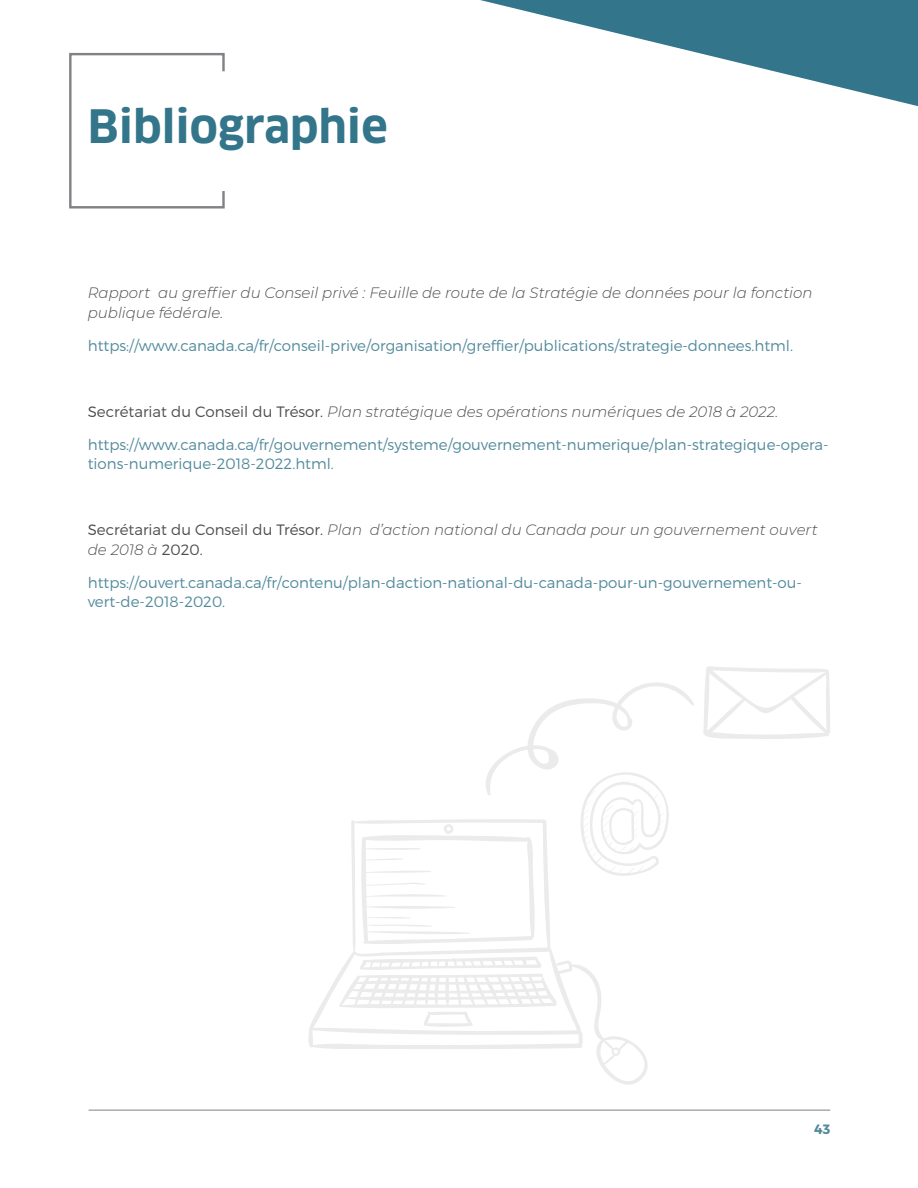
<style>
.page{position:relative;width:918px;height:1188px;background:#fff}
.page>*{position:absolute;margin:0;border:0;box-sizing:border-box;transform-origin:0 0}
.t1{font:700 45px "Clan OT";color:#33758a}
.t2{font:300 15px/19.5px "Montserrat";color:#528a9c}
.t3{font:italic 300 15px/19.5px "Montserrat";color:#4d4d4f}
.t4{font:700 13.5px "Montserrat";color:#528a9c}
.s1{font-style:normal}
</style>
<div class="page">
<hr style="left:89px;top:1110px;width:741px;height:1px;background:#808285">
<svg style="left:69px;top:52px;width:156px;height:157px"></svg>
<svg style="left:480px;top:0;width:438px;height:106px"></svg>
<svg style="left:703px;top:666px;width:127px;height:73px"></svg>
<svg style="left:486px;top:683px;width:208px;height:152px"></svg>
<svg style="left:308px;top:819px;width:357px;height:266px"></svg>
<h1 class="t1" style="left:88px;top:101px;width:301px">Bibliographie</h1>
<p class="t3" style="left:88px;top:282px;width:726px">Rapport au greffier du Conseil privé : Feuille de route de la Stratégie de données pour la fonction publique fédérale.</p>
<p class="t2" style="left:88px;top:335px;width:707px">https://www.canada.ca/fr/conseil-prive/organisation/greffier/publications/strategie-donnees.html.</p>
<p class="t3" style="left:88px;top:401px;width:692px"><span class="s1">Secrétariat du Conseil du Trésor.</span> Plan stratégique des opérations numériques de 2018 à 2022.</p>
<p class="t2" style="left:88px;top:434px;width:742px">https://www.canada.ca/fr/gouvernement/systeme/gouvernement-numerique/plan-strategique-opera&shy;tions-numerique-2018-2022.html.</p>
<p class="t3" style="left:88px;top:519px;width:731px"><span class="s1">Secrétariat du Conseil du Trésor.</span> Plan d’action national du Canada pour un gouvernement ouvert de 2018 à <span class="s1">2020.</span></p>
<p class="t2" style="left:88px;top:572px;width:716px">https://ouvert.canada.ca/fr/contenu/plan-daction-national-du-canada-pour-un-gouvernement-ou&shy;vert-de-2018-2020.</p>
<p class="t4" style="left:814px;top:1121px;width:18px">43</p>
</div>
